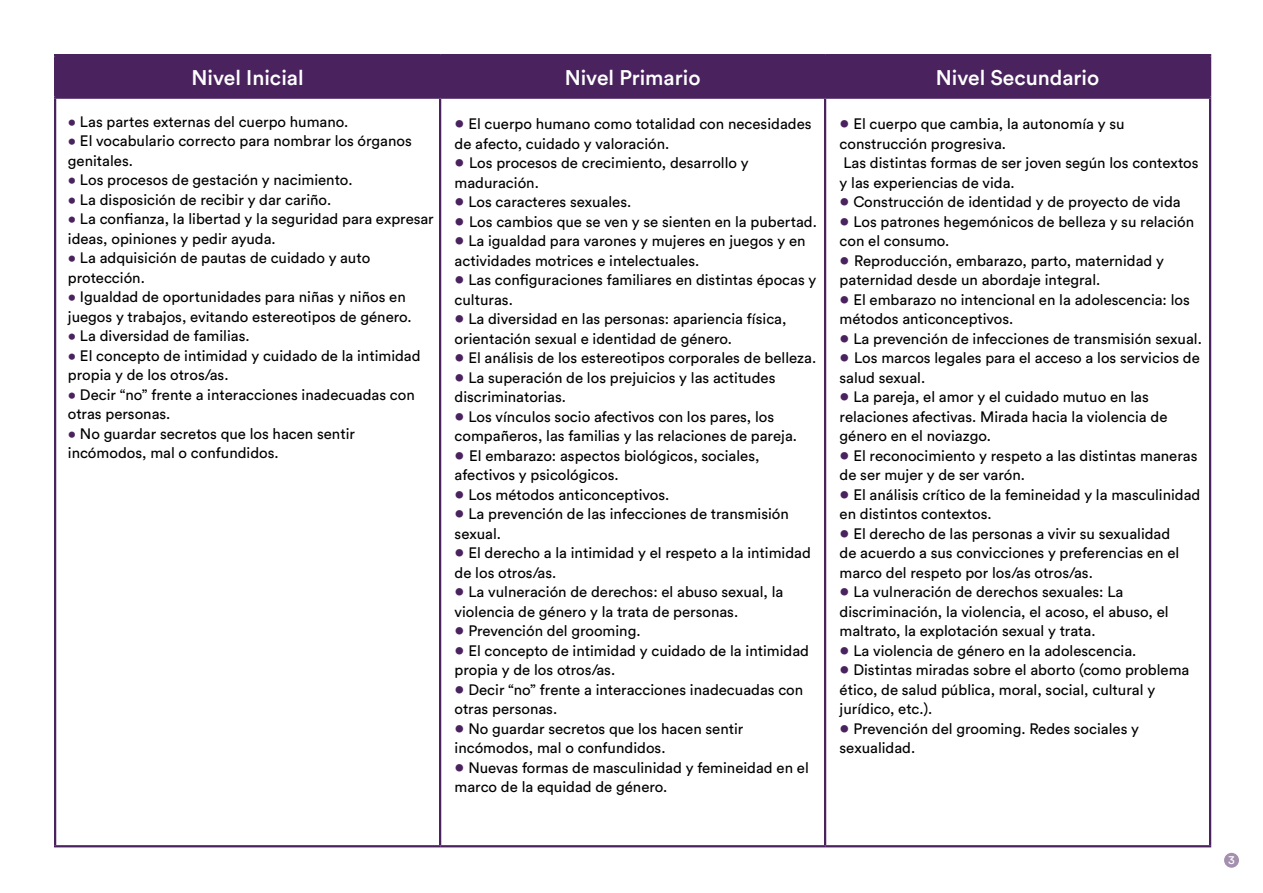
<style>
.page{position:relative;width:1263px;height:893px;background:#fff}
.page>*{position:absolute;margin:0;border:0;box-sizing:border-box;transform-origin:0 0}
.t1{font:500 21px "Circular Std";color:#fff}
.t2{font:15px/19.5px "Circular Std";color:#000}
.t3{font:12px "Circular Std";color:#fff}
.s1{color:#49225e}
.s2{font-size:18px;color:#49225e}
</style>
<div class="page">
<div style="left:1224px;top:853px;width:15px;height:15px;background:#a490ae;border-radius:50%"></div>
<div style="left:56px;top:56px;width:1153px;height:41px;background:#49225e"></div>
<hr style="left:54px;top:54px;width:386px;height:2px;background:#49225e">
<hr style="left:54px;top:56px;width:2px;height:41px;background:#49225e">
<hr style="left:440px;top:54px;width:385px;height:2px;background:#49225e">
<hr style="left:439px;top:56px;width:2px;height:41px;background:#49225e">
<hr style="left:825px;top:54px;width:386px;height:2px;background:#49225e">
<hr style="left:824px;top:56px;width:2px;height:41px;background:#49225e">
<hr style="left:1209px;top:56px;width:2px;height:41px;background:#49225e">
<hr style="left:54px;top:97px;width:386px;height:2px;background:#49225e">
<hr style="left:54px;top:99px;width:2px;height:746px;background:#49225e">
<hr style="left:440px;top:97px;width:385px;height:2px;background:#49225e">
<hr style="left:439px;top:99px;width:2px;height:746px;background:#49225e">
<hr style="left:825px;top:97px;width:386px;height:2px;background:#49225e">
<hr style="left:824px;top:99px;width:2px;height:746px;background:#49225e">
<hr style="left:1209px;top:99px;width:2px;height:746px;background:#49225e">
<hr style="left:54px;top:845px;width:386px;height:2px;background:#49225e">
<hr style="left:440px;top:845px;width:385px;height:2px;background:#49225e">
<hr style="left:825px;top:845px;width:386px;height:2px;background:#49225e">
<h1 class="t1" style="left:192px;top:64px;width:114px">Nivel Inicial</h1>
<h1 class="t1" style="left:565px;top:64px;width:137px">Nivel Primario</h1>
<h1 class="t1" style="left:936px;top:64px;width:165px">Nivel Secundario</h1>
<p class="t2" style="left:68px;top:112px;width:282px"><span class="s1">•</span> Las partes externas del cuerpo humano.</p>
<p class="t2" style="left:68px;top:131px;width:345px"><span class="s1">•</span> El vocabulario correcto para nombrar los órganos genitales.</p>
<p class="t2" style="left:68px;top:170px;width:286px"><span class="s1">•</span> Los procesos de gestación y nacimiento.</p>
<p class="t2" style="left:68px;top:190px;width:265px"><span class="s1">•</span> La disposición de recibir y dar cariño.</p>
<p class="t2" style="left:68px;top:209px;width:367px"><span class="s1">•</span> La confianza, la libertad y la seguridad para expresar ideas, opiniones y pedir ayuda.</p>
<p class="t2" style="left:68px;top:248px;width:304px"><span class="s1">•</span> La adquisición de pautas de cuidado y auto protección.</p>
<p class="t2" style="left:68px;top:287px;width:345px"><span class="s1">•</span> Igualdad de oportunidades para niñas y niños en juegos y trabajos, evitando estereotipos de género.</p>
<p class="t2" style="left:68px;top:326px;width:183px"><span class="s1">•</span> La diversidad de familias.</p>
<p class="t2" style="left:68px;top:346px;width:354px"><span class="s1">•</span> El concepto de intimidad y cuidado de la intimidad propia y de los otros/as.</p>
<p class="t2" style="left:68px;top:385px;width:348px"><span class="s1">•</span> Decir “no” frente a interacciones inadecuadas con otras personas.</p>
<p class="t2" style="left:68px;top:424px;width:289px"><span class="s1">•</span> No guardar secretos que los hacen sentir incómodos, mal o confundidos.</p>
<p class="t2" style="left:455px;top:114px;width:358px"><span class="s2">•</span> El cuerpo humano como totalidad con necesidades de afecto, cuidado y valoración.</p>
<p class="t2" style="left:455px;top:153px;width:296px"><span class="s2">•</span> Los procesos de crecimiento, desarrollo y maduración.</p>
<p class="t2" style="left:455px;top:192px;width:178px"><span class="s2">•</span> Los caracteres sexuales.</p>
<p class="t2" style="left:455px;top:212px;width:364px"><span class="s2">•</span> Los cambios que se ven y se sienten en la pubertad.</p>
<p class="t2" style="left:455px;top:231px;width:352px"><span class="s2">•</span> La igualdad para varones y mujeres en juegos y en actividades motrices e intelectuales.</p>
<p class="t2" style="left:455px;top:270px;width:363px"><span class="s2">•</span> Las configuraciones familiares en distintas épocas y culturas.</p>
<p class="t2" style="left:455px;top:309px;width:333px"><span class="s2">•</span> La diversidad en las personas: apariencia física, orientación sexual e identidad de género.</p>
<p class="t2" style="left:455px;top:348px;width:363px"><span class="s2">•</span> El análisis de los estereotipos corporales de belleza.</p>
<p class="t2" style="left:455px;top:368px;width:322px"><span class="s2">•</span> La superación de los prejuicios y las actitudes discriminatorias.</p>
<p class="t2" style="left:455px;top:407px;width:344px"><span class="s2">•</span> Los vínculos socio afectivos con los pares, los compañeros, las familias y las relaciones de pareja.</p>
<p class="t2" style="left:455px;top:446px;width:306px"><span class="s2">•</span> El embarazo: aspectos biológicos, sociales, afectivos y psicológicos.</p>
<p class="t2" style="left:455px;top:485px;width:216px"><span class="s2">•</span> Los métodos anticonceptivos.</p>
<p class="t2" style="left:455px;top:504px;width:336px"><span class="s2">•</span> La prevención de las infecciones de transmisión sexual.</p>
<p class="t2" style="left:455px;top:543px;width:358px"><span class="s2">•</span> El derecho a la intimidad y el respeto a la intimidad de los otros/as.</p>
<p class="t2" style="left:455px;top:582px;width:330px"><span class="s2">•</span> La vulneración de derechos: el abuso sexual, la violencia de género y la trata de personas.</p>
<p class="t2" style="left:455px;top:621px;width:187px"><span class="s2">•</span> Prevención del grooming.</p>
<p class="t2" style="left:455px;top:641px;width:356px"><span class="s2">•</span> El concepto de intimidad y cuidado de la intimidad propia y de los otros/as.</p>
<p class="t2" style="left:455px;top:680px;width:350px"><span class="s2">•</span> Decir “no” frente a interacciones inadecuadas con otras personas.</p>
<p class="t2" style="left:455px;top:719px;width:290px"><span class="s2">•</span> No guardar secretos que los hacen sentir incómodos, mal o confundidos.</p>
<p class="t2" style="left:455px;top:758px;width:356px"><span class="s2">•</span> Nuevas formas de masculinidad y femineidad en el marco de la equidad de género.</p>
<p class="t2" style="left:840px;top:114px;width:360px"><span class="s2">•</span> El cuerpo que cambia, la autonomía y su construcción progresiva.<br>Las distintas formas de ser joven según los contextos y las experiencias de vida.</p>
<p class="t2" style="left:840px;top:192px;width:343px"><span class="s2">•</span> Construcción de identidad y de proyecto de vida</p>
<p class="t2" style="left:840px;top:212px;width:356px"><span class="s2">•</span> Los patrones hegemónicos de belleza y su relación con el consumo.</p>
<p class="t2" style="left:840px;top:251px;width:326px"><span class="s2">•</span> Reproducción, embarazo, parto, maternidad y paternidad desde un abordaje integral.</p>
<p class="t2" style="left:840px;top:290px;width:352px"><span class="s2">•</span> El embarazo no intencional en la adolescencia: los métodos anticonceptivos.</p>
<p class="t2" style="left:840px;top:329px;width:364px"><span class="s2">•</span> La prevención de infecciones de transmisión sexual.</p>
<p class="t2" style="left:840px;top:348px;width:362px"><span class="s2">•</span> Los marcos legales para el acceso a los servicios de salud sexual.</p>
<p class="t2" style="left:840px;top:387px;width:329px"><span class="s2">•</span> La pareja, el amor y el cuidado mutuo en las relaciones afectivas. Mirada hacia la violencia de género en el noviazgo.</p>
<p class="t2" style="left:840px;top:446px;width:359px"><span class="s2">•</span> El reconocimiento y respeto a las distintas maneras de ser mujer y de ser varón.</p>
<p class="t2" style="left:840px;top:485px;width:362px"><span class="s2">•</span> El análisis crítico de la femineidad y la masculinidad en distintos contextos.</p>
<p class="t2" style="left:840px;top:524px;width:341px"><span class="s2">•</span> El derecho de las personas a vivir su sexualidad de acuerdo a sus convicciones y preferencias en el marco del respeto por los/as otros/as.</p>
<p class="t2" style="left:840px;top:582px;width:331px"><span class="s2">•</span> La vulneración de derechos sexuales: La discriminación, la violencia, el acoso, el abuso, el maltrato, la explotación sexual y trata.</p>
<p class="t2" style="left:840px;top:641px;width:298px"><span class="s2">•</span> La violencia de género en la adolescencia.</p>
<p class="t2" style="left:840px;top:660px;width:351px"><span class="s2">•</span> Distintas miradas sobre el aborto (como problema ético, de salud pública, moral, social, cultural y jurídico, etc.).</p>
<p class="t2" style="left:840px;top:719px;width:301px"><span class="s2">•</span> Prevención del grooming. Redes sociales y sexualidad.</p>
<p class="t3" style="left:1228px;top:852px;width:8px">3</p>
</div>
